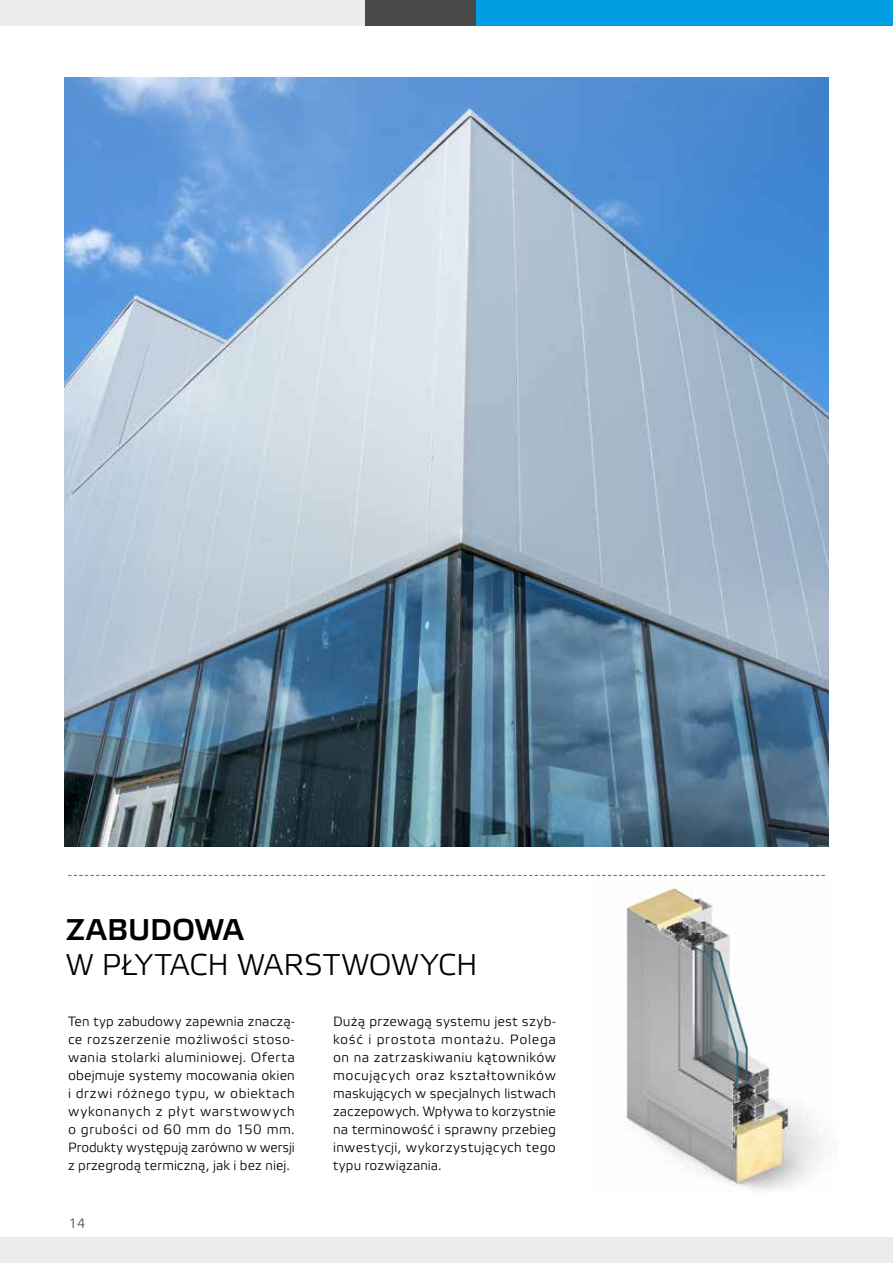
<style>
.page{position:relative;width:893px;height:1263px;background:#fff}
.page>*{position:absolute;margin:0;border:0;box-sizing:border-box;transform-origin:0 0}
.t1{font:30px "Elektra Light Pro";letter-spacing:-.005em;color:#000}
.t2{font:700 30px "Elektra Light Pro";letter-spacing:-.01em;color:#000}
.t3{font:13.5px/18px "Elektra Light Pro";letter-spacing:.01em;color:#000;text-align:justify}
.t4{font:13.5px "Elektra Light Pro";color:#484847}
</style>
<div class="page">
<svg style="left:68px;top:875px;width:757px;height:1px"></svg>
<img style="left:624px;top:887px;width:197px;height:304px">
<div style="left:0;top:0;width:366px;height:26px;background:#ececec"></div>
<div style="left:366px;top:0;width:110px;height:26px;background:#484847"></div>
<div style="left:476px;top:0;width:417px;height:26px;background:#009ee3"></div>
<div style="left:0;top:1237px;width:893px;height:26px;background:#ececec"></div>
<img style="left:65px;top:78px;width:763px;height:768px">
<h1 class="t2" style="left:66px;top:913px;width:179px">ZABUDOWA</h1>
<h1 class="t1" style="left:66px;top:948px;width:413px">W PŁYTACH WARSTWOWYCH</h1>
<p class="t3" style="left:68px;top:1013px;width:228px">Ten typ zabudowy zapewnia znaczą&shy;ce rozszerzenie możliwości stoso&shy;wania stolarki aluminiowej. Oferta obejmuje systemy mocowania okien i drzwi różnego typu, w obiektach wykonanych z płyt warstwowych o grubości od 60 mm do 150 mm.<br>Produkty występują zarówno w wersji z przegrodą termiczną, jak i bez niej.</p>
<p class="t3" style="left:333px;top:1013px;width:224px">Dużą przewagą systemu jest szyb&shy;kość i prostota montażu. Polega on na zatrzaskiwaniu kątowników mocujących oraz kształtowników mas kujących w specjalnych listwach zaczepowych. Wpływa to korzystnie na terminowość i sprawny przebieg inwestycji, wykorzystujących tego typu rozwiązania.</p>
<p class="t4" style="left:67px;top:1212px;width:18px">18</p>
<p class="t4" style="left:69px;top:1216px;width:18px">14</p>
</div>
